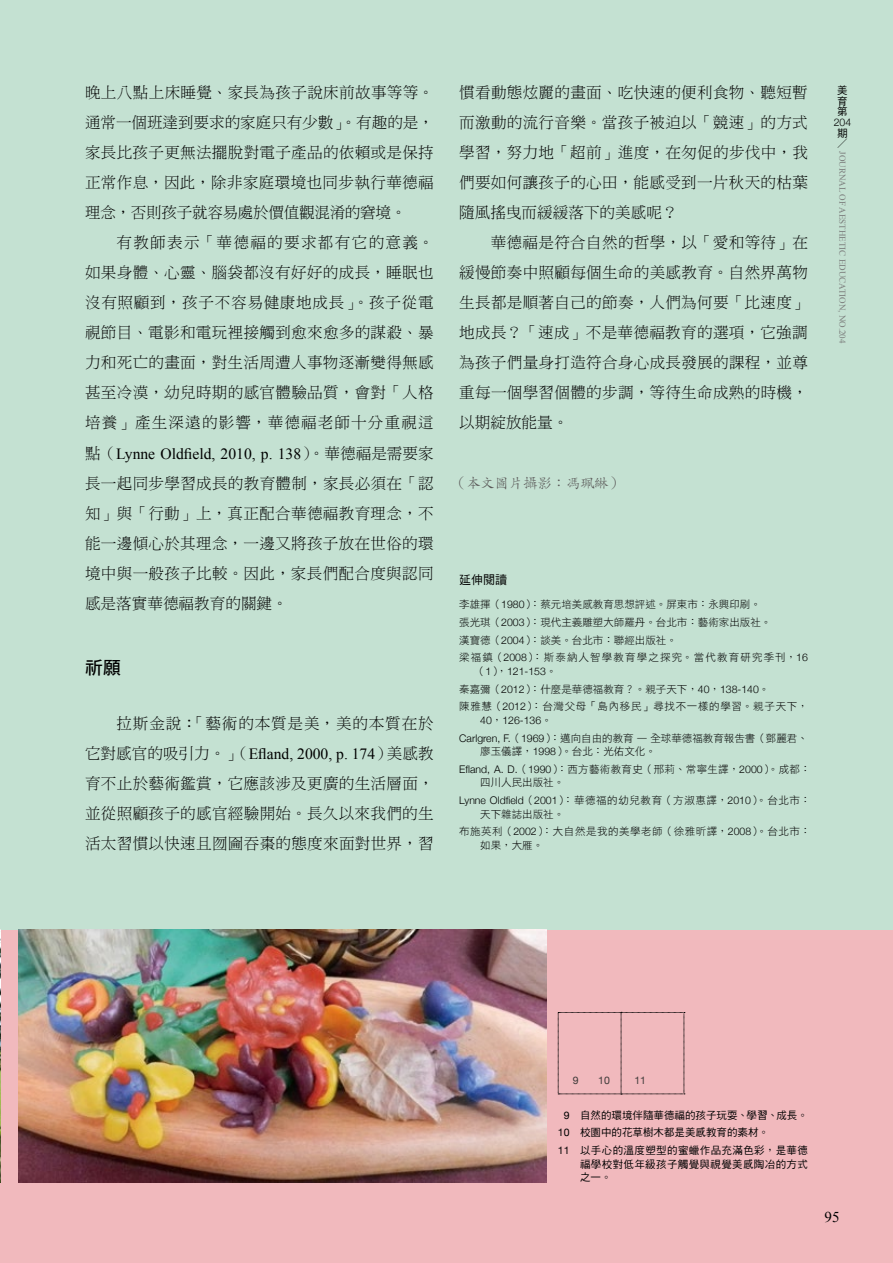
<style>
.page{position:relative;width:893px;height:1263px;background:#fff}
.page>*{position:absolute;margin:0;border:0;box-sizing:border-box;transform-origin:0 0}
.t1{font:18px "DF Hei Std W7";color:#000}
.t2{font:15.6px/30px "DF Ming Std W3";letter-spacing:.02em;color:#000;text-align:justify}
.t3{font:15.6px "Times New Roman";color:#000}
.t4{font:15.6px "DF Ming Std W3";letter-spacing:.05em;color:#000}
.t5{font:15px "Times New Roman";color:#000}
.t6{font:14.25px "DF Kai Shu Std W3";color:#595757}
.t7{font:12px "DF Hei Std W5";color:#000}
.t8{font:10.5px/17.7px "DF Hei Std W3";color:#000}
.t9{font:10.5px/17.7px "DF Hei Std W3";letter-spacing:.065em;color:#000}
.t10{font:10.5px/17.7px "DF Hei Std W5";color:#000}
.t11{font:10.5px/13.5px "DF Hei Std W3";letter-spacing:.055em;color:#000}
.t12{font:10.5px/13.5px "DF Hei Std W3";letter-spacing:.03em;color:#000}
.t13{font:10.5px/13.5px "DF Hei Std W3";letter-spacing:.05em;color:#000}
.t14{font:10.5px/10.5px "DF Hei Std W5";letter-spacing:.035em;color:#000;text-align:justify}
.t15{font:300 10.5px "Helvetica Neue";color:#000}
.t16{font:10.5px "Helvetica Neue";color:#3e3a39}
.t17{font:10.5px "DF Ming Std W3";color:#000}
.t18{font:9px "Times New Roman";color:#7b7d7c}
.s1{font-family:"DF Ming Std W3"}
.s2{font-family:"Helvetica Neue";font-weight:300}
.s3{font-family:"DF Hei Std W3";font-weight:400}
.s4{font-family:"Helvetica Neue"}
</style>
<div class="page">
<div style="left:0;top:929px;width:893px;height:334px;background:#f1b9bd"></div>
<div style="left:0;top:0;width:893px;height:929px;background:#c4e1d2"></div>
<img style="left:0;top:929px;width:1px;height:253px">
<img style="left:18px;top:929px;width:529px;height:253px">
<svg style="left:558px;top:1012px;width:127px;height:83px"></svg>
<p class="t2" style="left:85px;top:78px;width:350px">晚上八點上床睡覺、家長為孩子說床前故事等等。通常一個班達到要求的家庭只有少數」。有趣的是，家長比孩子更無法擺脫對電子產品的依賴或是保持正常作息，因此，除非家庭環境也同步執行華德福理念，否則孩子就容易處於價值觀混淆的窘境。</p>
<p class="t2" style="left:85px;top:228px;width:350px;text-indent:31px">有教師表示「華德福的要求都有它的意義。如果身體、心靈、腦袋都沒有好好的成長，睡眠也沒有照顧到，孩子不容易健康地成長」。孩子從電視節目、電影和電玩裡接觸到愈來愈多的謀殺、暴力和死亡的畫面，對生活周遭人事物逐漸變得無感甚至冷漠，幼兒時期的感官體驗品質，會對「人格培養」產生深遠的影響，華德福老師十分重視這</p>
<p class="t3" style="left:85px;top:443px;width:350px"><span class="s1">點（</span>Lynne Oldfield, 2010, p. 138<span class="s1">）。華德福是需要家</span></p>
<p class="t2" style="left:85px;top:468px;width:350px">長一起同步學習成長的教育體制，家長必須在「認知」與「行動」上，真正配合華德福教育理念，不能一邊傾心於其理念，一邊又將孩子放在世俗的環境中與一般孩子比較。因此，家長們配合度與認同感是落實華德福教育的關鍵。</p>
<p class="t1" style="left:85px;top:658px;width:37px">祈願</p>
<p class="t4" style="left:117px;top:714px;width:319px">拉斯金說：「藝術的本質是美，美的本質在於</p>
<p class="t3" style="left:85px;top:743px;width:350px"><span class="s1">它對感官的吸引力。」（</span>Efland, 2000, p. 174<span class="s1">）美感教</span></p>
<p class="t2" style="left:85px;top:768px;width:350px">育不止於藝術鑑賞，它應該涉及更廣的生活層面，並從照顧孩子的感官經驗開始。長久以來我們的生活太習慣以快速且囫圇吞棗的態度來面對世界，習</p>
<p class="t2" style="left:459px;top:78px;width:350px">慣看動態炫麗的畫面、吃快速的便利食物、聽短暫而激動的流行音樂。當孩子被迫以「競速」的方式學習，努力地「超前」進度，在匆促的步伐中，我們要如何讓孩子的心田，能感受到一片秋天的枯葉隨風搖曳而緩緩落下的美感呢？</p>
<p class="t2" style="left:459px;top:228px;width:350px;text-indent:31px">華德福是符合自然的哲學，以「愛和等待」在緩慢節奏中照顧每個生命的美感教育。自然界萬物生長都是順著自己的節奏，人們為何要「比速度」地成長？「速成」不是華德福教育的選項，它強調為孩子們量身打造符合身心成長發展的課程，並尊重每一個學習個體的步調，等待生命成熟的時機，以期綻放能量。</p>
<p class="t6" style="left:452px;top:475px;width:172px">（本文圖片攝影：馮珮綝）</p>
<p class="t7" style="left:459px;top:573px;width:49px">延伸閱讀</p>
<p class="t8" style="left:459px;top:595px;width:350px">李雄揮（<span class="s2">1980</span>）：蔡元培美感教育思想評述。屏東市：永興印刷。<br>張光琪（<span class="s2">2003</span>）：現代主義雕塑大師羅丹。台北市：藝術家出版社。<br>漢寶德（<span class="s2">2004</span>）：談美。台北市：聯經出版社。<br>梁福鎮（<span class="s2">2008</span>）：斯泰納人智學教育學之探究。當代教育研究季刊，<span class="s2">16</span></p>
<p class="t15" style="left:475px;top:663px;width:83px"><span class="s3">（</span>1<span class="s3">），</span>121-153<span class="s3">。</span></p>
<p class="t9" style="left:459px;top:680px;width:350px">秦嘉彌（<span class="s2">2012</span>）：什麼是華德福教育？。親子天下，<span class="s2">40</span>，<span class="s2">138-140</span>。<br>陳雅慧（<span class="s2">2012</span>）：台灣父母「島內移民」尋找不一樣的學習。親子天下，</p>
<p class="t15" style="left:480px;top:712px;width:73px">40<span class="s3">，</span>126-136<span class="s3">。</span></p>
<p class="t8" style="left:480px;top:731px;width:329px;line-height:13.5px;text-indent:-21px"><span class="s2">Carlgren, F.</span>（<span class="s2">1969</span>）：邁向自由的教育 — 全球華德福教育報告書（鄧麗君、廖玉儀譯，<span class="s2">1998</span>）。台北：光佑文化。</p>
<p class="t12" style="left:480px;top:762px;width:332px;text-indent:-21px"><span class="s2">Efland, A. D.</span>（<span class="s2">1990</span>）：西方藝術教育史（邢莉、常寧生譯，<span class="s2">2000</span>）。成都：四川人民出版社。</p>
<p class="t11" style="left:480px;top:793px;width:332px;text-indent:-21px"><span class="s2">Lynne Oldfield</span>（<span class="s2">2001</span>）：華德福的幼兒教育（方淑惠譯，<span class="s2">2010</span>）。台北市：天下雜誌出版社。</p>
<p class="t13" style="left:480px;top:825px;width:332px;text-indent:-21px">布施英利（<span class="s2">2002</span>）：大自然是我的美學老師（徐雅昕譯，<span class="s2">2008</span>）。台北市：如果，大雁。</p>
<p class="t14" style="left:837px;top:85px;width:12px">美育第</p>
<p class="t15" style="left:834px;top:113px;width:19px">204</p>
<p class="t14" style="left:837px;top:127px;width:11px">期</p>
<p class="t17" style="left:837px;top:138px;width:11px">／</p>
<p class="t18" style="left:849px;top:151px;width:194px;rotate:90deg">JOURNAL OF AESTHETIC EDUCATION, NO.204</p>
<p class="t16" style="left:573px;top:1073px;width:7px">9</p>
<p class="t16" style="left:598px;top:1073px;width:13px">10</p>
<p class="t16" style="left:634px;top:1073px;width:13px">11</p>
<p class="t10" style="left:558px;top:1106px;width:252px;text-indent:6px"><span class="s4">9</span>　自然的環境伴隨華德福的孩子玩耍、學習、成長。<br><span class="s4">10</span>　校園中的花草樹木都是美感教育的素材。<br><span class="s4">11</span> 以手心的溫度塑型的蜜蠟作品充滿色彩，是華德</p>
<p class="t14" style="left:580px;top:1157px;width:229px;line-height:13.5px">福學校對低年級孩子觸覺與視覺美感陶冶的方式之一。</p>
<p class="t5" style="left:825px;top:1207px;width:16px">95</p>
</div>
